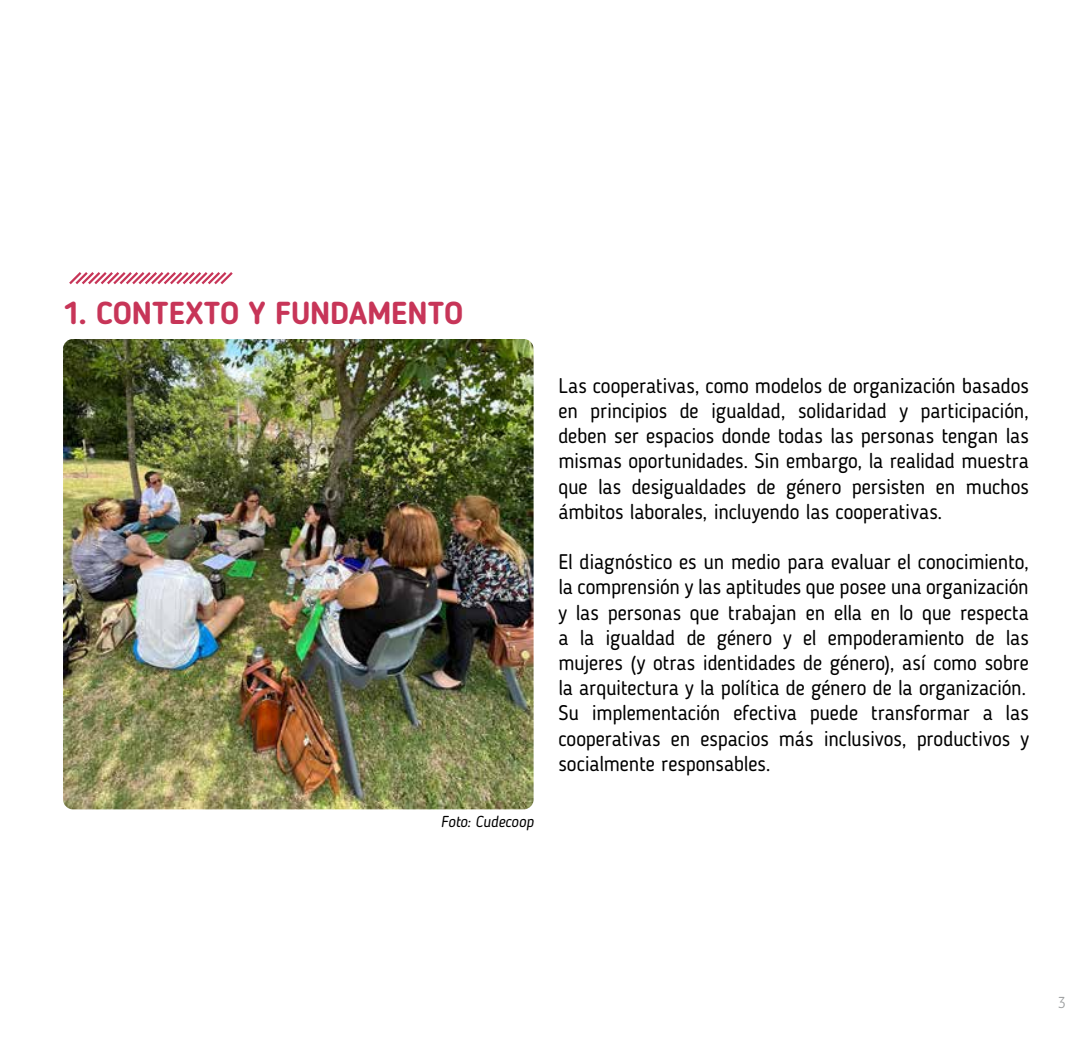
<style>
.page{position:relative;width:1092px;height:1042px;background:#fff}
.page>*{position:absolute;margin:0;border:0;box-sizing:border-box;transform-origin:0 0}
.t1{font:700 31.5px "Blogger Sans";letter-spacing:-.005em;color:#c73558}
.t2{font:21px/25.2px "Blogger Sans";letter-spacing:-.01em;color:#000;text-align:justify}
.t3{font:italic 15.75px "Blogger Sans";color:#000}
.t4{font:300 15.75px "Blogger Sans";color:#9c9e9f}
</style>
<div class="page">
<svg style="left:69px;top:272px;width:164px;height:13px"></svg>
<img style="left:63px;top:339px;width:470px;height:470px">
<h1 class="t1" style="left:63px;top:294px;width:401px">1. CONTEXTO Y FUNDAMENTO</h1>
<p class="t3" style="left:441px;top:812px;width:94px">Foto: Cudecoop</p>
<p class="t2" style="left:558px;top:373px;width:472px">Las cooperativas, como modelos de organización basados en principios de igualdad, solidaridad y participación, deben ser espacios donde todas las personas tengan las mismas oportunidades. Sin embargo, la realidad muestra que las desigualdades de género persisten en muchos ámbitos laborales, incluyendo las cooperativas.</p>
<p class="t2" style="left:558px;top:549px;width:472px;text-align:left">El diagnóstico es un medio para evaluar el conocimiento, la comprensión y las aptitudes que posee una organización y las personas que trabajan en ella en lo que respecta a la igualdad de género y el empoderamiento de las mujeres (y otras identidades de género), así como sobre la arquitectura y la política de género de la organización.<br>Su implementación efectiva puede transformar a las cooperativas en espacios más inclusivos, productivos y socialmente responsables.</p>
<p class="t4" style="left:1057px;top:992px;width:9px">3</p>
</div>
